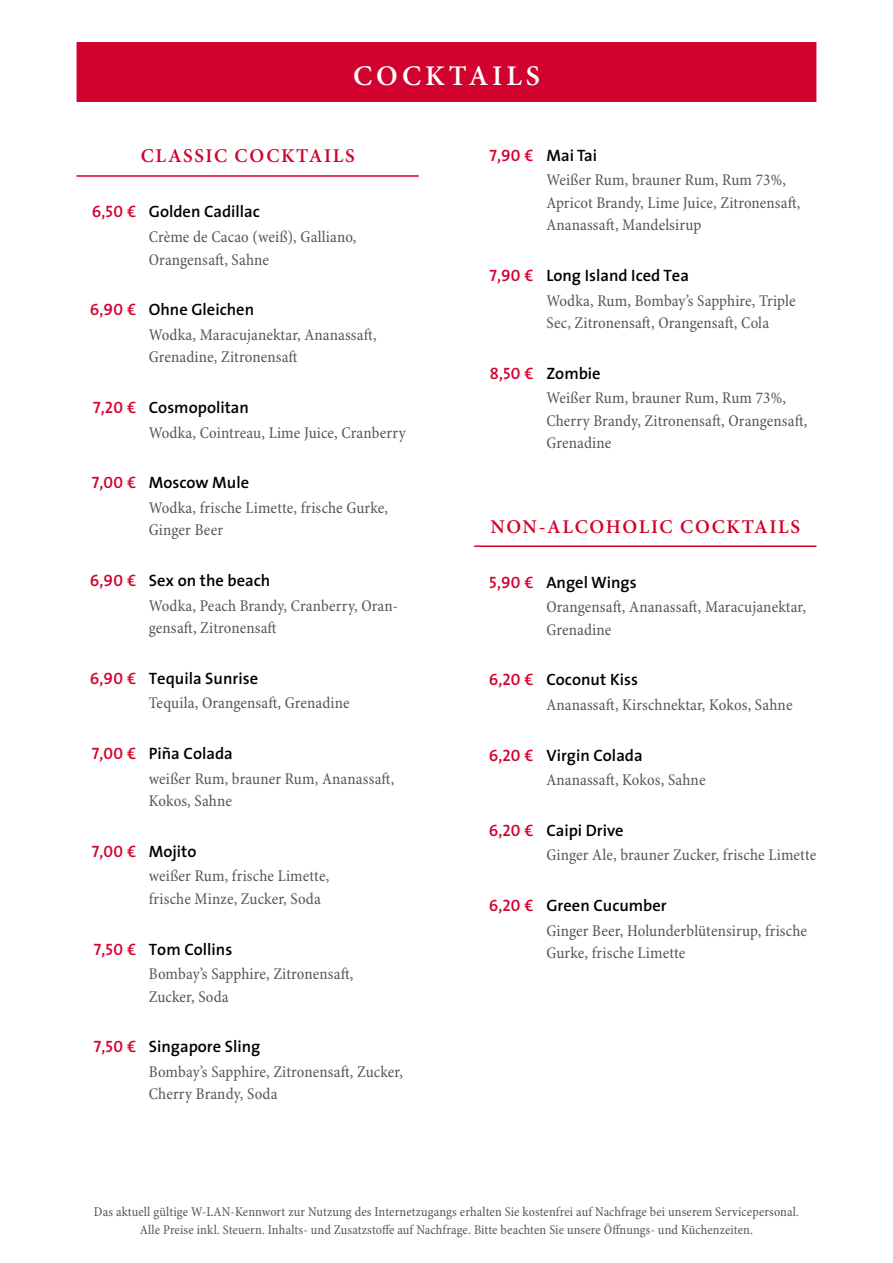
<style>
.page{position:relative;width:893px;height:1263px;background:#fff}
.page>*{position:absolute;margin:0;border:0;box-sizing:border-box;transform-origin:0 0}
.t1{font:600 28.5px "Minion Pro";letter-spacing:.135em;color:#fff}
.t2{font:600 19.5px "Minion Pro";letter-spacing:.085em;color:#d2022e}
.t3{font:condensed 16.5px/22.5px "Minion Pro";letter-spacing:.005em;color:#565656}
.t4{font:600 16.5px "The Sans";color:#000}
.t5{font:condensed 13.5px/18.6px "Minion Pro";letter-spacing:.01em;color:#565656;text-align:center}
.s1{font-family:"The Sans Semi Bold Caps";font-weight:400;color:#d2022e}
.s2{color:#d2022e}
</style>
<div class="page">
<hr style="left:77px;top:175px;width:342px;height:2px;background:#d2022e">
<hr style="left:474px;top:545px;width:342px;height:2px;background:#d2022e">
<div style="left:77px;top:42px;width:739px;height:60px;background:#d2022e"></div>
<h1 class="t1" style="left:353px;top:58px;width:188px">COCKTAILS</h1>
<p class="t2" style="left:141px;top:145px;width:216px">CLASSIC COCKTAILS</p>
<p class="t4" style="left:92px;top:198px;width:170px"><span class="s1">6</span><span class="s2">,</span><span class="s1">50</span> <span class="s2">€</span> Golden Cadillac</p>
<p class="t3" style="left:149px;top:226px;width:209px">Crème de Cacao (weiß), Galliano,<br>Orangensaft, Sahne</p>
<p class="t4" style="left:90px;top:296px;width:166px"><span class="s1">6</span><span class="s2">,</span><span class="s1">90</span> <span class="s2">€</span> Ohne Gleichen</p>
<p class="t3" style="left:149px;top:324px;width:229px">Wodka, Maracujanektar, Ananassaft,<br>Grenadine, Zitronensaft</p>
<p class="t4" style="left:93px;top:394px;width:157px"><span class="s1">7</span><span class="s2">,</span><span class="s1">20</span> <span class="s2">€</span> Cosmopolitan</p>
<p class="t3" style="left:149px;top:422px;width:258px">Wodka, Cointreau, Lime Juice, Cranberry</p>
<p class="t4" style="left:92px;top:469px;width:159px"><span class="s1">7</span><span class="s2">,</span><span class="s1">00</span> <span class="s2">€</span> Moscow Mule</p>
<p class="t3" style="left:149px;top:497px;width:241px">Wodka, frische Limette, frische Gurke,<br>Ginger Beer</p>
<p class="t4" style="left:90px;top:567px;width:182px"><span class="s1">6</span><span class="s2">,</span><span class="s1">90</span> <span class="s2">€</span> Sex on the beach</p>
<p class="t3" style="left:149px;top:595px;width:251px">Wodka, Peach Brandy, Cranberry, Oran&shy;gensaft, Zitronensaft</p>
<p class="t4" style="left:90px;top:664px;width:170px"><span class="s1">6</span><span class="s2">,</span><span class="s1">90</span> <span class="s2">€</span> Tequila Sunrise</p>
<p class="t3" style="left:149px;top:692px;width:202px">Tequila, Orangensaft, Grenadine</p>
<p class="t4" style="left:92px;top:740px;width:143px"><span class="s1">7</span><span class="s2">,</span><span class="s1">00</span> <span class="s2">€</span> Piña Colada</p>
<p class="t3" style="left:149px;top:768px;width:247px">weißer Rum, brauner Rum, Ananassaft,<br>Kokos, Sahne</p>
<p class="t4" style="left:92px;top:837px;width:106px"><span class="s1">7</span><span class="s2">,</span><span class="s1">00</span> <span class="s2">€</span> Mojito</p>
<p class="t3" style="left:149px;top:865px;width:182px">weißer Rum, frische Limette, frische Minze, Zucker, Soda</p>
<p class="t4" style="left:94px;top:935px;width:140px"><span class="s1">7</span><span class="s2">,</span><span class="s1">50</span> <span class="s2">€</span> Tom Collins</p>
<p class="t3" style="left:149px;top:963px;width:206px">Bombay’s Sapphire, Zitronensaft,<br>Zucker, Soda</p>
<p class="t4" style="left:94px;top:1033px;width:168px"><span class="s1">7</span><span class="s2">,</span><span class="s1">50</span> <span class="s2">€</span> Singapore Sling</p>
<p class="t3" style="left:149px;top:1061px;width:256px">Bombay’s Sapphire, Zitronensaft, Zucker,<br>Cherry Brandy, Soda</p>
<p class="t4" style="left:489px;top:141px;width:109px"><span class="s1">7</span><span class="s2">,</span><span class="s1">90</span> <span class="s2">€</span> Mai Tai</p>
<p class="t3" style="left:546px;top:169px;width:256px">Weißer Rum, brauner Rum, Rum 73%,<br>Apricot Brandy, Lime Juice, Zitronensaft,<br>Ananassaft, Mandelsirup</p>
<p class="t4" style="left:489px;top:262px;width:201px"><span class="s1">7</span><span class="s2">,</span><span class="s1">90</span> <span class="s2">€</span> Long Island Iced Tea</p>
<p class="t3" style="left:546px;top:290px;width:251px">Wodka, Rum, Bombay’s Sapphire, Triple<br>Sec, Zitronensaft, Orangensaft, Cola</p>
<p class="t4" style="left:490px;top:359px;width:112px"><span class="s1">8</span><span class="s2">,</span><span class="s1">50</span> <span class="s2">€</span> Zombie</p>
<p class="t3" style="left:546px;top:387px;width:263px">Weißer Rum, brauner Rum, Rum 73%,<br>Cherry Brandy, Zitronensaft, Orangensaft,<br>Grenadine</p>
<p class="t2" style="left:490px;top:515px;width:311px">NON-ALCOHOLIC COCKTAILS</p>
<p class="t4" style="left:489px;top:568px;width:149px"><span class="s1">5</span><span class="s2">,</span><span class="s1">90</span> <span class="s2">€</span> Angel Wings</p>
<p class="t3" style="left:546px;top:596px;width:261px">Orangensaft, Ananassaft, Maracujanektar,<br>Grenadine</p>
<p class="t4" style="left:489px;top:666px;width:151px"><span class="s1">6</span><span class="s2">,</span><span class="s1">20</span> <span class="s2">€</span> Coconut Kiss</p>
<p class="t3" style="left:546px;top:694px;width:248px">Ananassaft, Kirschnektar, Kokos, Sahne</p>
<p class="t4" style="left:489px;top:741px;width:156px"><span class="s1">6</span><span class="s2">,</span><span class="s1">20</span> <span class="s2">€</span> Virgin Colada</p>
<p class="t3" style="left:546px;top:769px;width:161px">Ananassaft, Kokos, Sahne</p>
<p class="t4" style="left:489px;top:816px;width:136px"><span class="s1">6</span><span class="s2">,</span><span class="s1">20</span> <span class="s2">€</span> Caipi Drive</p>
<p class="t3" style="left:546px;top:845px;width:271px">Ginger Ale, brauner Zucker, frische Limette</p>
<p class="t4" style="left:489px;top:892px;width:180px"><span class="s1">6</span><span class="s2">,</span><span class="s1">20</span> <span class="s2">€</span> Green Cucumber</p>
<p class="t3" style="left:546px;top:920px;width:262px">Ginger Beer, Holunderblütensirup, frische<br>Gurke, frische Limette</p>
<p class="t5" style="left:94px;top:1203px;width:707px">Das aktuell gültige W-LAN-Kennwort zur Nutzung des Internetzugangs erhalten Sie kostenfrei auf Nachfrage bei unserem Servicepersonal.<br>Alle Preise inkl. Steuern. Inhalts- und Zusatzstoffe auf Nachfrage. Bitte beachten Sie unsere Öffnungs- und Küchenzeiten.</p>
</div>
